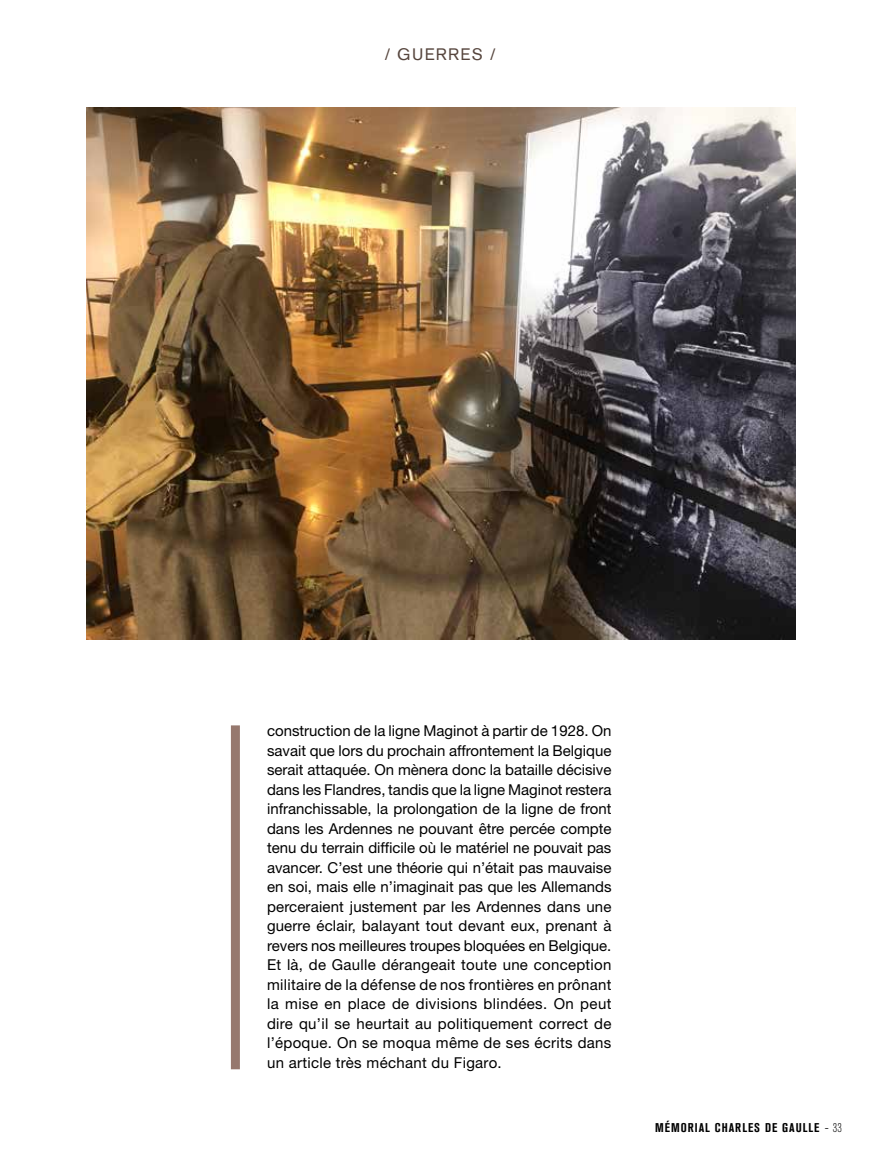
<style>
.page{position:relative;width:893px;height:1170px;background:#fff}
.page>*{position:absolute;margin:0;border:0;box-sizing:border-box;transform-origin:0 0}
.t1{font:16.5px "Akzidenz Grotesk BQ";letter-spacing:.08em;color:#56453d}
.t2{font:15px/19.5px "Helvetica Neue LT Std";letter-spacing:.02em;color:#000;text-align:justify}
.t3{font:700 condensed 12.6px "Akzidenz Grotesk BQ";letter-spacing:.08em;color:#000}
.s1{font-family:"Helvetica Neue LT Std";font-weight:300;font-stretch:normal}
.s2{font-weight:300}
</style>
<div class="page">
<img style="left:87px;top:107px;width:709px;height:532px">
<div style="left:231px;top:725px;width:9px;height:344px;background:#96786e"></div>
<p class="t1" style="left:385px;top:44px;width:112px">/ GUERRES /</p>
<p class="t2" style="left:267px;top:720px;width:346px">construction de la ligne Maginot à partir de 1928. On savait que lors du prochain affrontement la Belgique serait attaquée. On mènera donc la bataille décisive dans les Flandres, tandis que la ligne Maginot restera infranchissable, la prolongation de la ligne de front dans les Ardennes ne pouvant être percée compte tenu du terrain difficile où le matériel ne pouvait pas avancer. C’est une théorie qui n’était pas mauvaise en soi, mais elle n’imaginait pas que les Allemands perceraient justement par les Ardennes dans une guerre éclair, balayant tout devant eux, prenant à revers nos meilleures troupes bloquées en Belgique.<br>Et là, de Gaulle dérangeait toute une conception militaire de la défense de nos frontières en prônant la mise en place de divisions blindées. On peut dire qu’il se heurtait au politiquement correct de l’époque. On se moqua même de ses écrits dans un article très méchant du Figaro.</p>
<p class="t3" style="left:655px;top:1120px;width:188px">MÉMORIAL CHARLES DE GAULLE <span class="s1">-</span> <span class="s2">33</span></p>
</div>
